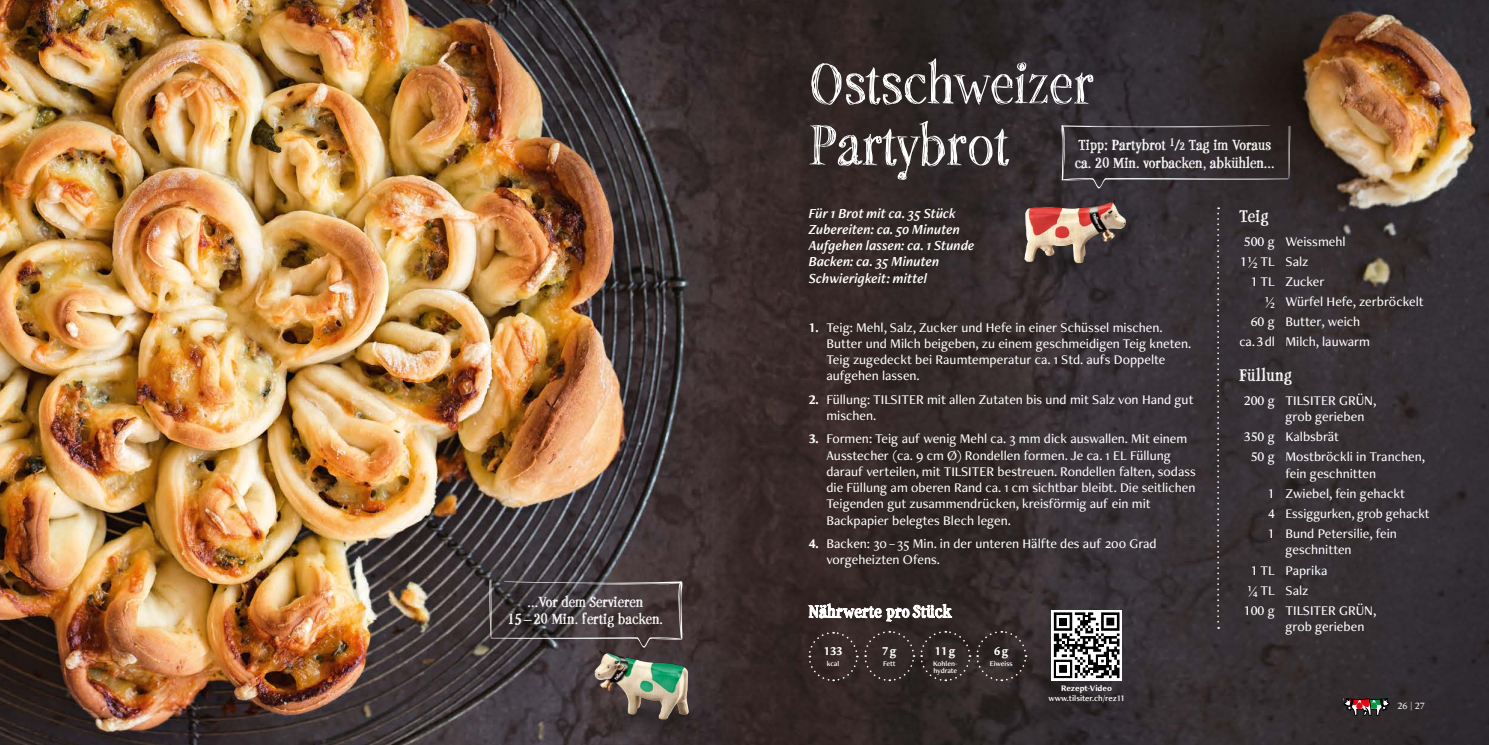
<style>
.page{position:relative;width:1489px;height:745px;background:#fff}
.page>*{position:absolute;margin:0;border:0;box-sizing:border-box;transform-origin:0 0}
.t1{font:62.5px/61.2px "P22 Stanyan";color:#fff}
.t2{font:700 18.75px "P22 Stanyan";letter-spacing:.02em;color:#fff}
.t3{font:700 16.25px/17.5px "P22 Stanyan";color:#fff}
.t4{font:italic 14.38px/16.2px "Freight Neo Pro Semi";color:#fff}
.t5{font:500 13.75px/16.2px "Freight Neo Pro";color:#fff}
.t6{font:700 12.5px "Freight Neo Pro";color:#fff}
.t7{font:500 10px "Freight Neo Pro";color:#eff0f4}
.t8{font:8.75px "Freight Neo Pro Semi";color:#fff}
.t9{font:700 8.75px "Freight Neo Pro";color:#fff}
.t10{font:7.5px/7.5px "Freight Neo Pro Semi";color:#fff}
.s1{font-weight:700}
.s2{font-size:12.25px}
</style>
<div class="page">
<img style="left:0;top:0;width:1488px;height:744px">
<img style="left:1012px;top:170px;width:118px;height:120px">
<img style="left:582px;top:624px;width:120px;height:120px">
<svg style="left:1343px;top:693px;width:46px;height:22px"></svg>
<svg style="left:808px;top:602px;width:143px;height:19px"></svg>
<svg style="left:807px;top:629px;width:220px;height:52px"></svg>
<svg style="left:1217px;top:207px;width:1px;height:421px"></svg>
<svg style="left:1060px;top:125px;width:230px;height:63px"></svg>
<svg style="left:489px;top:579px;width:194px;height:68px"></svg>
<svg style="left:1051px;top:609px;width:71px;height:71px"></svg>
<svg style="left:1053px;top:612px;width:66px;height:65px"></svg>
<p class="t3" style="left:507px;top:592px;width:157px;text-align:center">...Vor dem Servieren<br>15– 20 Min. fertig backen.</p>
<h1 class="t1" style="left:809px;top:54px;width:286px">Ostschweizer<br>Partybrot</h1>
<p class="t4" style="left:808px;top:204px;width:167px">Für 1 Brot mit ca. 35 Stück<br>Zubereiten: ca. 50 Minuten<br>Aufgehen lassen: ca. 1 Stunde<br>Backen: ca. 35 Minuten<br>Schwierigkeit: mittel</p>
<p class="t5" style="left:826px;top:318px;width:366px;text-indent:-18px"><span class="s1">1.</span> Teig: Mehl, Salz, Zucker und Hefe in einer Schüssel mischen.<br>Butter und Milch beigeben, zu einem geschmeidigen Teig kneten.<br>Teig zugedeckt bei Raumtemperatur ca. 1 Std. aufs Doppelte aufgehen lassen.</p>
<p class="t5" style="left:826px;top:390px;width:368px;text-indent:-18px"><span class="s1">2.</span> Füllung: TILSITER mit allen Zutaten bis und mit Salz von Hand gut mischen.</p>
<p class="t5" style="left:826px;top:430px;width:371px;text-indent:-18px"><span class="s1">3.</span> Formen: Teig auf wenig Mehl ca. 3 mm dick auswallen. Mit einem Ausstecher (ca. 9 cm Ø) Rondellen formen. Je ca. 1 EL Füllung darauf verteilen, mit TILSITER bestreuen. Rondellen falten, sodass die Füllung am oberen Rand ca. 1 cm sichtbar bleibt. Die seitlichen Teigenden gut zusammendrücken, kreisförmig auf ein mit Backpapier belegtes Blech legen.</p>
<p class="t5" style="left:826px;top:534px;width:332px;text-indent:-18px"><span class="s1">4.</span> Backen: 30 – 35 Min. in der unteren Hälfte des auf 200 Grad vorgeheizten Ofens.</p>
<p class="t3" style="left:1074px;top:136px;width:201px">Tipp: Partybrot <sup>1</sup>/<span class="s2">2</span> Tag im Voraus ca. 20 Min. vorbacken, abkühlen...</p>
<h2 class="t2" style="left:1239px;top:206px;width:31px">Teig</h2>
<p class="t5" style="left:1243px;top:233px;width:103px">500 g Weissmehl</p>
<p class="t5" style="left:1239px;top:253px;width:70px">1 ½ TL Salz</p>
<p class="t5" style="left:1250px;top:273px;width:75px">1 TL Zucker</p>
<p class="t5" style="left:1264px;top:293px;width:160px">½ Würfel Hefe, zerbröckelt</p>
<p class="t5" style="left:1250px;top:313px;width:111px">60 g Butter, weich</p>
<p class="t5" style="left:1239px;top:333px;width:132px">ca. 3 dl Milch, lauwarm</p>
<h2 class="t2" style="left:1239px;top:365px;width:54px">Füllung</h2>
<p class="t5" style="left:1285px;top:391px;width:92px;text-indent:-42px">200 g TILSITER GRÜN, grob gerieben</p>
<p class="t5" style="left:1250px;top:426px;width:176px;line-height:20px;text-indent:-7px">350 g Kalbsbrät<br>50 g Mostbröckli in Tranchen,</p>
<p class="t5" style="left:1267px;top:462px;width:163px;line-height:20px;text-indent:18px">fein geschnitten<br>1 Zwiebel, fein gehackt<br>4 Essiggurken, grob gehackt<br>1 Bund Petersilie, fein</p>
<p class="t5" style="left:1285px;top:541px;width:68px">geschnitten</p>
<p class="t5" style="left:1250px;top:561px;width:78px">1 TL Paprika</p>
<p class="t5" style="left:1247px;top:581px;width:62px">¼ TL Salz</p>
<p class="t5" style="left:1243px;top:601px;width:134px">100 g TILSITER GRÜN,</p>
<p class="t5" style="left:1285px;top:617px;width:80px">grob gerieben</p>
<h2 class="t2" style="left:809px;top:601px;width:143px">Nährwerte pro Stück</h2>
<p class="t6" style="left:823px;top:642px;width:20px">133</p>
<p class="t10" style="left:826px;top:659px;width:14px">kcal</p>
<p class="t6" style="left:994px;top:641px;width:16px">6 g</p>
<p class="t10" style="left:989px;top:659px;width:24px">Eiweiss</p>
<p class="t6" style="left:934px;top:641px;width:22px">11 g</p>
<p class="t10" style="left:933px;top:659px;width:26px">Kohlen&shy;hydrate</p>
<p class="t6" style="left:882px;top:641px;width:16px">7 g</p>
<p class="t10" style="left:883px;top:659px;width:14px">Fett</p>
<p class="t9" style="left:1061px;top:681px;width:52px">Rezept-Video</p>
<p class="t8" style="left:1048px;top:691px;width:78px">www.tilsiter.ch/rez11</p>
<p class="t7" style="left:1397px;top:698px;width:29px">26 | 27</p>
</div>
